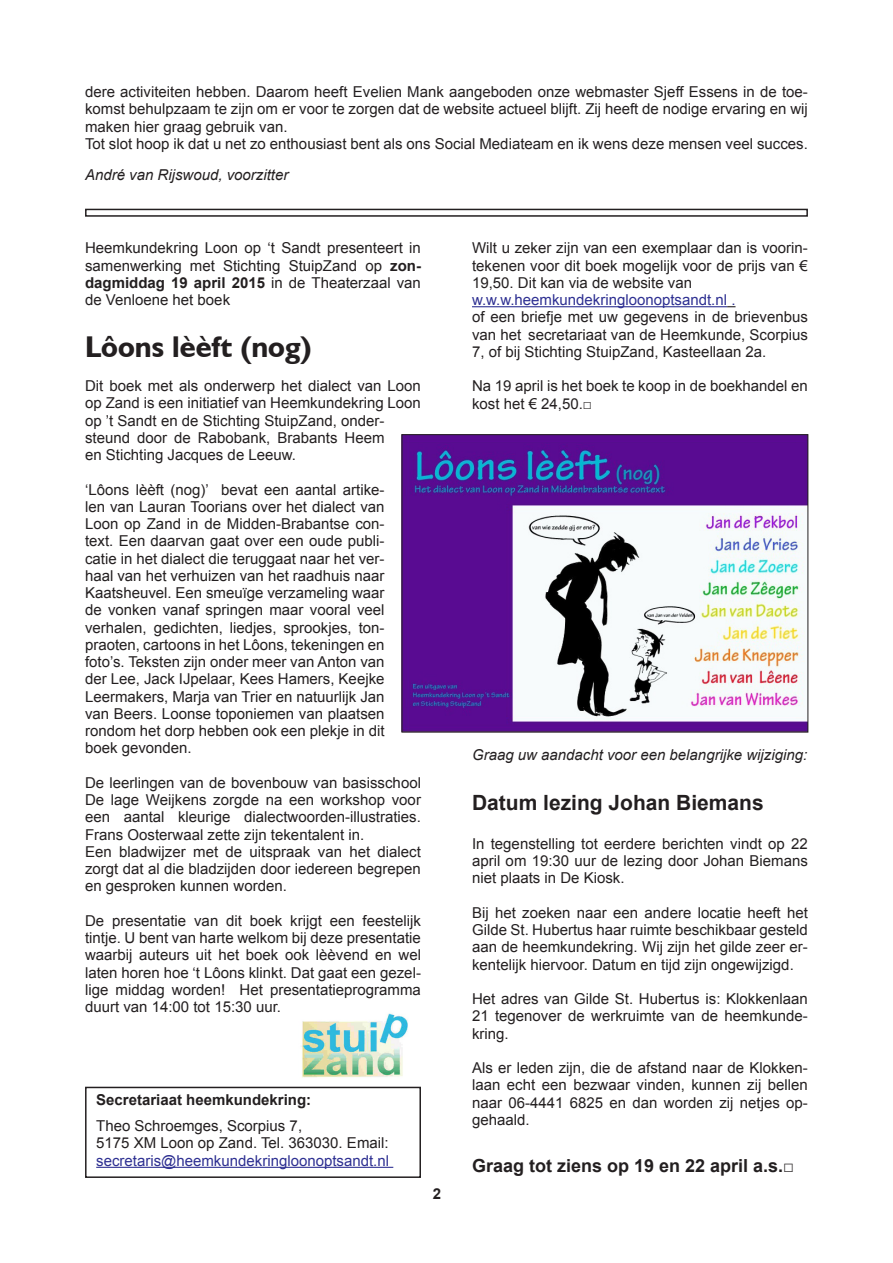
<style>
.page{position:relative;width:893px;height:1263px;background:#fff}
.page>*{position:absolute;margin:0;border:0;box-sizing:border-box;transform-origin:0 0}
.kop20pt{font:700 30px "Humanist 521 BT";color:#231f20}
.kop14pt{font:700 21px "Arial";color:#231f20}
.kop12pt{font:700 18px "Arial";color:#231f20}
.Gewone_tekst{font:15px/17.2px "Arial";color:#231f20;text-align:justify}
.Gewone_tekst-2{font:15px "Arial";color:#2e3092}
.Gewone_tekst-3{font:italic 15px "Arial";color:#231f20}
.Gewone_tekst-4{font:700 15px "Arial";color:#231f20}
.s1{font-weight:700}
</style>
<div class="page">
<img style="left:288px;top:1013px;width:132px;height:74px">
<hr style="left:96px;top:1167px;width:297px;height:1px;background:#2e3092">
<div style="left:85px;top:1087px;width:336px;height:91px;border:2px solid #231f20"></div>
<div style="left:85px;top:209px;width:723px;height:8px;border:2px solid #231f20"></div>
<img style="left:404px;top:436px;width:402px;height:294px">
<div style="left:402px;top:434px;width:406px;height:298px;border:1px solid #231f20"></div>
<hr style="left:472px;top:306px;width:255px;height:1px;background:#2e3092">
<p class="Gewone_tekst" style="left:85px;top:83px;width:724px">dere activiteiten hebben. Daarom heeft Evelien Mank aangeboden onze webmaster Sjeff Essens in de toe&shy;komst behulpzaam te zijn om er voor te zorgen dat de website actueel blijft. Zij heeft de nodige ervaring en wij maken hier graag gebruik van.</p>
<p class="Gewone_tekst" style="left:85px;top:135px;width:724px">Tot slot hoop ik dat u net zo enthousiast bent als ons Social Mediateam en ik wens deze mensen veel succes.</p>
<p class="Gewone_tekst-3" style="left:85px;top:165px;width:205px">André van Rijswoud, voorzitter</p>
<p class="Gewone_tekst" style="left:85px;top:240px;width:337px">Heemkundekring Loon op ‘t Sandt presenteert in samenwerking met Stichting StuipZand op <span class="s1">zon&shy;dagmiddag 19 april 2015</span> in de Theaterzaal van de Venloene het boek</p>
<p class="kop20pt" style="left:85px;top:328px;width:228px">Lôons lèèft (nog)</p>
<p class="Gewone_tekst" style="left:85px;top:377px;width:337px;text-align:left">Dit boek met als onderwerp het dialect van Loon op Zand is een initiatief van Heemkundekring Loon op ’t Sandt en de Stichting StuipZand, onder&shy;steund door de Rabobank, Brabants Heem<br>en Stichting Jacques de Leeuw.</p>
<p class="Gewone_tekst" style="left:85px;top:481px;width:301px">‘Lôons lèèft (nog)’ bevat een aantal artike&shy;len van Lauran Toorians over het dialect van Loon op Zand in de Midden-Brabantse con&shy;text. Een daarvan gaat over een oude publi&shy;catie in het dialect die teruggaat naar het ver&shy;haal van het verhuizen van het raadhuis naar Kaatsheuvel. Een smeuïge verzameling waar de vonken vanaf springen maar vooral veel verhalen, gedichten, liedjes, sprookjes, ton&shy;praoten, cartoons in het Lôons, tekeningen en foto’s. Teksten zijn onder meer van Anton van der Lee, Jack IJpelaar, Kees Hamers, Keejke Leermakers, Marja van Trier en natuurlijk Jan van Beers. Loonse toponiemen van plaatsen rondom het dorp hebben ook een plekje in dit boek gevonden.</p>
<p class="Gewone_tekst" style="left:85px;top:774px;width:337px">De leerlingen van de bovenbouw van basisschool De lage Weijkens zorgde na een workshop voor een aantal kleurige dialectwoorden-illustraties.<br>Frans Oosterwaal zette zijn tekentalent in.</p>
<p class="Gewone_tekst" style="left:85px;top:843px;width:337px">Een bladwijzer met de uitspraak van het dialect zorgt dat al die bladzijden door iedereen begrepen en gesproken kunnen worden.</p>
<p class="Gewone_tekst" style="left:85px;top:912px;width:337px">De presentatie van dit boek krijgt een feestelijk tintje. U bent van harte welkom bij deze presentatie waarbij auteurs uit het boek ook lèèvend en wel laten horen hoe ‘t Lôons klinkt. Dat gaat een gezel&shy;lige middag worden! Het presentatieprogramma duurt van 14:00 tot 15:30 uur.</p>
<p class="Gewone_tekst-4" style="left:96px;top:1090px;width:217px">Secretariaat heemkundekring:</p>
<p class="Gewone_tekst" style="left:96px;top:1117px;width:207px">Theo Schroemges, Scorpius 7,</p>
<p class="Gewone_tekst" style="left:96px;top:1135px;width:294px">5175 XM Loon op Zand. Tel. 363030. Email:</p>
<p class="Gewone_tekst-2" style="left:96px;top:1150px;width:294px">secretaris@heemkundekringloonoptsandt.nl</p>
<p class="Gewone_tekst-4" style="left:433px;top:1184px;width:10px">2</p>
<p class="Gewone_tekst" style="left:472px;top:240px;width:337px">Wilt u zeker zijn van een exemplaar dan is voorin&shy;tekenen voor dit boek mogelijk voor de prijs van € 19,50. Dit kan via de website van</p>
<p class="Gewone_tekst-2" style="left:472px;top:290px;width:265px">w.w.w.heemkundekringloonoptsandt.nl .</p>
<p class="Gewone_tekst" style="left:472px;top:309px;width:337px">of een briefje met uw gegevens in de brievenbus van het secretariaat van de Heemkunde, Scorpius 7, of bij Stichting StuipZand, Kasteellaan 2a.</p>
<p class="Gewone_tekst" style="left:472px;top:378px;width:337px">Na 19 april is het boek te koop in de boekhandel en kost het € 24,50.□</p>
<p class="Gewone_tekst-3" style="left:472px;top:745px;width:337px">Graag uw aandacht voor een belangrijke wijziging:</p>
<p class="kop14pt" style="left:472px;top:789px;width:293px">Datum lezing Johan Biemans</p>
<p class="Gewone_tekst" style="left:472px;top:835px;width:337px">In tegenstelling tot eerdere berichten vindt op 22 april om 19:30 uur de lezing door Johan Biemans niet plaats in De Kiosk.</p>
<p class="Gewone_tekst" style="left:472px;top:904px;width:337px">Bij het zoeken naar een andere locatie heeft het Gilde St. Hubertus haar ruimte beschikbaar gesteld aan de heemkundekring. Wij zijn het gilde zeer er&shy;kentelijk hiervoor. Datum en tijd zijn ongewijzigd.</p>
<p class="Gewone_tekst" style="left:472px;top:990px;width:337px">Het adres van Gilde St. Hubertus is: Klokkenlaan 21 tegenover de werkruimte van de heemkunde&shy;kring.</p>
<p class="Gewone_tekst" style="left:472px;top:1059px;width:337px">Als er leden zijn, die de afstand naar de Klokken&shy;laan echt een bezwaar vinden, kunnen zij bellen naar 06-4441 6825 en dan worden zij netjes op&shy;gehaald.</p>
<p class="kop12pt" style="left:472px;top:1153px;width:324px">Graag tot ziens op 19 en 22 april a.s.□</p>
</div>
